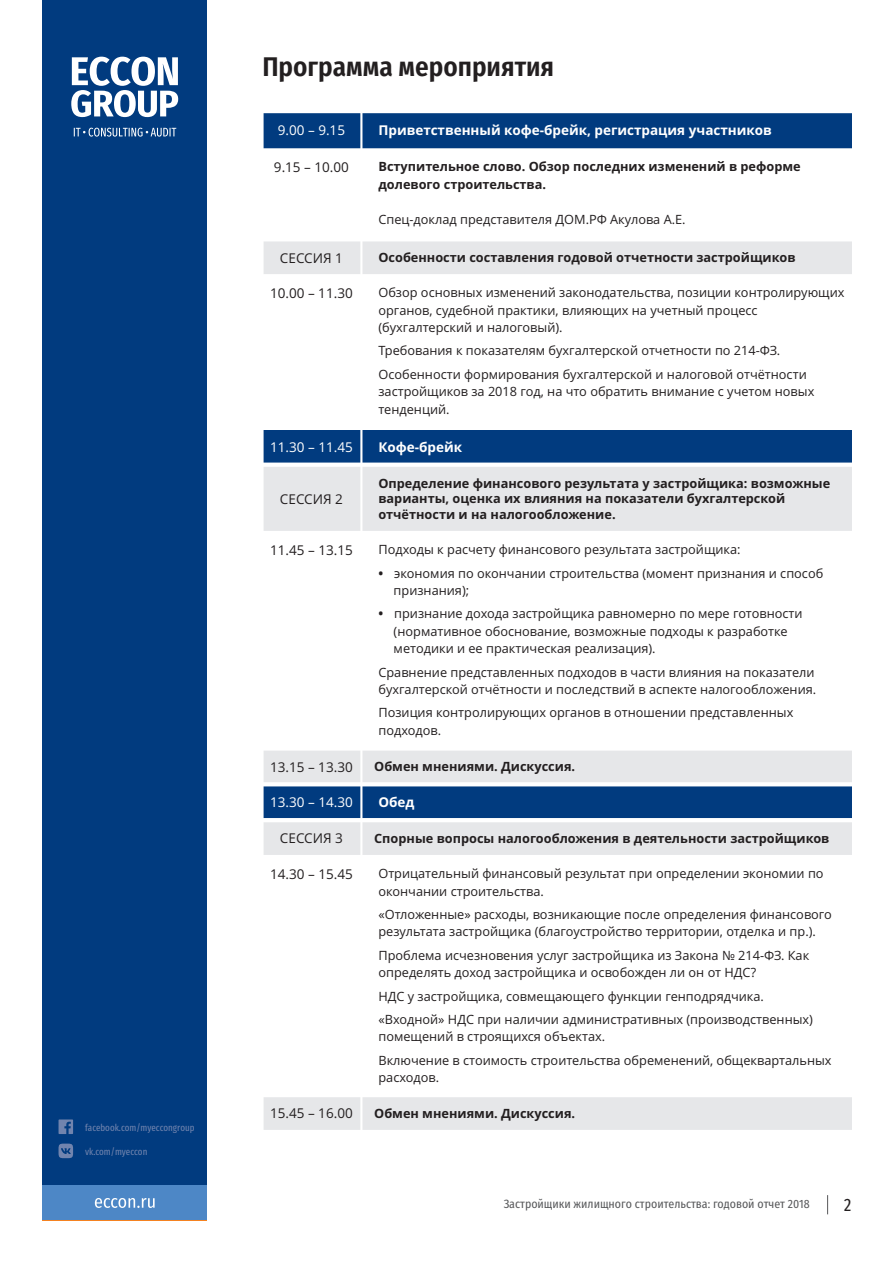
<style>
.page{position:relative;width:893px;height:1263px;background:#fff}
.page>*{position:absolute;margin:0;border:0;box-sizing:border-box;transform-origin:0 0}
.t1{font:600 27px "Fira Sans Condensed";color:#231f20}
.t2{font:extra-condensed 18px "Fira Sans";color:#231f20}
.t3{font:13.5px "Open Sans";color:#231f20}
.t4{font:700 13.5px "Open Sans";color:#fff}
.t5{font:13.5px "Open Sans";color:#fff}
.t6{font:12.75px/17.4px "Open Sans";color:#231f20}
.t7{font:700 12.75px/15.6px "Open Sans";color:#231f20}
.t8{font:12px "Fira Sans Condensed";color:#57585a}
.t9{font:extra-condensed 9.75px "Fira Sans";color:#7184ae}
.s1{font-weight:700}
</style>
<div class="page">
<div style="left:261px;top:111px;width:100px;height:38px;background:#013b7f"></div>
<div style="left:361px;top:111px;width:496px;height:38px;background:#013b7f"></div>
<div style="left:261px;top:239px;width:100px;height:36px;background:#e6e7e9"></div>
<div style="left:361px;top:239px;width:496px;height:36px;background:#e6e7e9"></div>
<div style="left:261px;top:428px;width:100px;height:37px;background:#013b7f"></div>
<div style="left:361px;top:428px;width:496px;height:37px;background:#013b7f"></div>
<div style="left:261px;top:465px;width:100px;height:67px;background:#e6e7e9"></div>
<div style="left:361px;top:465px;width:496px;height:67px;background:#e6e7e9"></div>
<div style="left:261px;top:748px;width:100px;height:36px;background:#e6e7e9"></div>
<div style="left:361px;top:748px;width:496px;height:36px;background:#e6e7e9"></div>
<div style="left:261px;top:784px;width:100px;height:36px;background:#013b7f"></div>
<div style="left:361px;top:784px;width:496px;height:36px;background:#013b7f"></div>
<div style="left:261px;top:820px;width:100px;height:36px;background:#e6e7e9"></div>
<div style="left:361px;top:820px;width:496px;height:36px;background:#e6e7e9"></div>
<div style="left:261px;top:1095px;width:100px;height:36px;background:#e6e7e9"></div>
<div style="left:361px;top:1095px;width:496px;height:36px;background:#e6e7e9"></div>
<svg style="left:261px;top:113px;width:5px;height:1017px"></svg>
<svg style="left:359px;top:113px;width:5px;height:1017px"></svg>
<hr style="left:259px;top:1130px;width:600px;height:2px;background:#fff">
<hr style="left:259px;top:1093px;width:600px;height:4px;background:#fff">
<hr style="left:259px;top:855px;width:600px;height:2px;background:#fff">
<hr style="left:259px;top:818px;width:600px;height:4px;background:#fff">
<hr style="left:259px;top:782px;width:600px;height:4px;background:#fff">
<div style="left:259px;top:746px;width:600px;height:5px;background:#fff"></div>
<hr style="left:259px;top:531px;width:600px;height:2px;background:#fff">
<hr style="left:259px;top:463px;width:600px;height:4px;background:#fff">
<hr style="left:259px;top:426px;width:600px;height:4px;background:#fff">
<hr style="left:259px;top:274px;width:600px;height:2px;background:#fff">
<hr style="left:259px;top:237px;width:600px;height:4px;background:#fff">
<hr style="left:259px;top:201px;width:600px;height:2px;background:#fff">
<hr style="left:259px;top:148px;width:600px;height:2px;background:#fff">
<hr style="left:259px;top:109px;width:600px;height:4px;background:#fff">
<div style="left:43px;top:0;width:164px;height:1185px;background:#013b7f"></div>
<svg style="left:71px;top:57px;width:107px;height:60px"></svg>
<svg style="left:74px;top:128px;width:102px;height:9px"></svg>
<div style="left:43px;top:1185px;width:164px;height:35px;background:#4d87c6"></div>
<svg style="left:95px;top:1198px;width:60px;height:10px"></svg>
<div style="left:852px;top:56px;width:19px;height:1164px;background:#fff"></div>
<svg style="left:827px;top:1195px;width:1px;height:19px"></svg>
<div style="left:59px;top:1143px;width:14px;height:15px;background:#7184ae;border-radius:5px"></div>
<svg style="left:61px;top:1148px;width:10px;height:6px"></svg>
<svg style="left:59px;top:1119px;width:14px;height:15px"></svg>
<p class="t9" style="left:85px;top:1122px;width:111px">facebook.com/myeccongroup</p>
<p class="t9" style="left:85px;top:1145px;width:64px">vk.com/myeccon</p>
<h1 class="t1" style="left:262px;top:51px;width:293px">Программа мероприятия</h1>
<p class="t5" style="left:278px;top:125px;width:69px">9.00 – 9.15</p>
<p class="t4" style="left:378px;top:125px;width:395px">Приветственный кофе-брейк, регистрация участников</p>
<p class="t3" style="left:274px;top:162px;width:77px">9.15 – 10.00</p>
<p class="t7" style="left:378px;top:159px;width:424px;line-height:17.4px">Вступительное слово. Обзор последних изменений в реформе долевого строительства.</p>
<p class="t6" style="left:378px;top:212px;width:309px">Спец-доклад представителя ДОМ.РФ Акулова А.Е.</p>
<p class="t3" style="left:280px;top:252px;width:64px">СЕССИЯ 1</p>
<p class="t7" style="left:378px;top:251px;width:419px">Особенности составления годовой отчетности застройщиков</p>
<p class="t3" style="left:270px;top:288px;width:84px">10.00 – 11.30</p>
<p class="t6" style="left:378px;top:285px;width:468px">Обзор основных изменений законодательства, позиции контролирующих органов, судебной практики, влияющих на учетный процесс (бухгалтерский и налоговый).</p>
<p class="t6" style="left:378px;top:340px;width:430px;line-height:23.4px">Требования к показателям бухгалтерской отчетности по 214-ФЗ.<br>Особенности формирования бухгалтерской и налоговой отчётности</p>
<p class="t6" style="left:378px;top:384px;width:437px">застройщиков за 2018 год, на что обратить внимание с учетом новых тенденций.</p>
<p class="t5" style="left:270px;top:441px;width:84px">11.30 – 11.45</p>
<p class="t4" style="left:378px;top:441px;width:85px">Кофе-брейк</p>
<p class="t3" style="left:280px;top:493px;width:64px">СЕССИЯ 2</p>
<p class="t7" style="left:378px;top:476px;width:453px">Определение финансового результата у застройщика: возможные варианты, оценка их влияния на показатели бухгалтерской отчётности и на налогообложение.</p>
<p class="t3" style="left:270px;top:545px;width:84px">11.45 – 13.15</p>
<p class="t6" style="left:378px;top:542px;width:364px">Подходы к расчету финансового результата застройщика:</p>
<p class="t6" style="left:394px;top:565px;width:431px;text-indent:-15px"><span class="s1">•</span> экономия по окончании строительства (момент признания и способ признания);</p>
<p class="t6" style="left:394px;top:606px;width:410px;text-indent:-15px"><span class="s1">•</span> признание дохода застройщика равномерно по мере готовности (нормативное обоснование, возможные подходы к разработке методики и ее практическая реализация).</p>
<p class="t6" style="left:378px;top:664px;width:439px">Сравнение представленных подходов в части влияния на показатели бухгалтерской отчётности и последствий в аспекте налогообложения.</p>
<p class="t6" style="left:378px;top:705px;width:416px">Позиция контролирующих органов в отношении представленных подходов.</p>
<p class="t3" style="left:270px;top:761px;width:84px">13.15 – 13.30</p>
<p class="t7" style="left:374px;top:760px;width:203px">Обмен мнениями. Дискуссия.</p>
<p class="t5" style="left:270px;top:797px;width:84px">13.30 – 14.30</p>
<p class="t4" style="left:378px;top:797px;width:38px">Обед</p>
<p class="t3" style="left:280px;top:833px;width:64px">СЕССИЯ 3</p>
<p class="t7" style="left:374px;top:832px;width:457px">Спорные вопросы налогообложения в деятельности застройщиков</p>
<p class="t3" style="left:270px;top:869px;width:84px">14.30 – 15.45</p>
<p class="t6" style="left:378px;top:866px;width:447px">Отрицательный финансовый результат при определении экономии по окончании строительства.</p>
<p class="t6" style="left:378px;top:907px;width:455px">«Отложенные» расходы, возникающие после определения финансового результата застройщика (благоустройство территории, отделка и пр.).</p>
<p class="t6" style="left:378px;top:948px;width:432px">Проблема исчезновения услуг застройщика из Закона № 214-ФЗ. Как определять доход застройщика и освобожден ли он от НДС?</p>
<p class="t6" style="left:378px;top:985px;width:436px;line-height:23.4px">НДС у застройщика, совмещающего функции генподрядчика. «Входной» НДС при наличии административных (производственных)</p>
<p class="t6" style="left:378px;top:1026px;width:455px;line-height:23.4px">помещений в строящихся объектах.<br>Включение в стоимость строительства обременений, общеквартальных</p>
<p class="t6" style="left:378px;top:1070px;width:62px">расходов.</p>
<p class="t3" style="left:270px;top:1108px;width:84px">15.45 – 16.00</p>
<p class="t7" style="left:374px;top:1107px;width:203px">Обмен мнениями. Дискуссия.</p>
<p class="t8" style="left:504px;top:1197px;width:308px">Застройщики жилищного строительства: годовой отчет 2018</p>
<h2 class="t2" style="left:844px;top:1194px;width:9px">2</h2>
</div>
